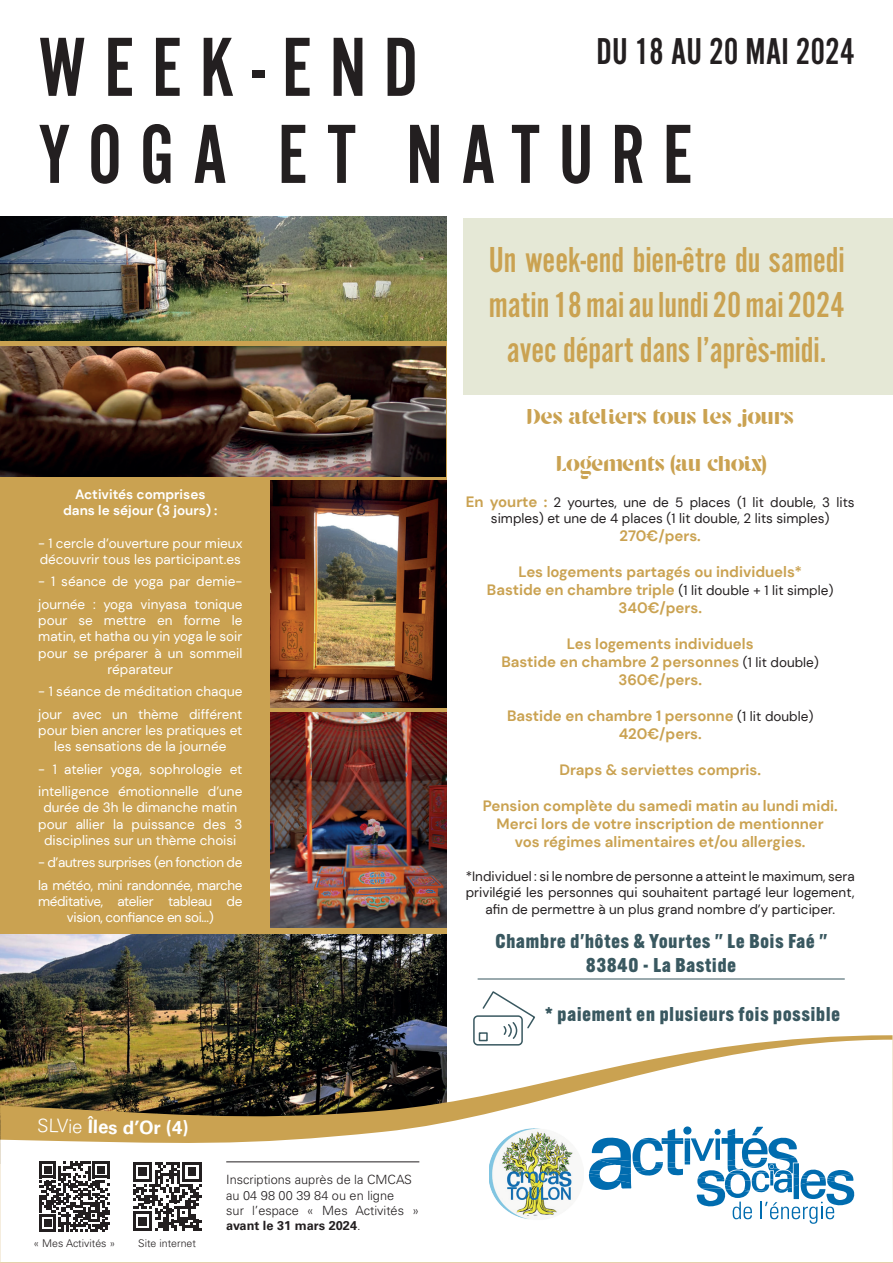
<style>
.page{position:relative;width:893px;height:1263px;background:#fff}
.page>*{position:absolute;margin:0;border:0;box-sizing:border-box;transform-origin:0 0}
.t1{font:87px/87px "Alternate Got No 2 D";letter-spacing:.2em;color:#231f20}
.t2{font:38.85px "Alternate Got No 2 D";color:#231f20}
.t3{font:37.5px/45px "Alternate Got No 2 D";color:#caa251;text-align:center}
.t4{font:800 19.5px/23.4px "Alternate Gothic ATF";letter-spacing:.05em;color:#395860;text-align:center}
.t5{font:700 18.6px "Univers LT Std";color:#fff}
.t6{font:700 15px/18px "DM Sans";color:#caa251;text-align:center}
.t7{font:13.5px/16.2px "DM Sans";color:#fff}
.t8{font:13.5px/16.2px "DM Sans";color:#231f20;text-align:center}
.t9{font:13.5px/22.5px "DM Sans";letter-spacing:-.03em;color:#fff}
.t10{font:700 13.5px/16.2px "DM Sans";color:#fff;text-align:center}
.t11{font:300 12.75px/15.3px "Univers LT Std";color:#231f20}
.t12{font:12px "Stanley";color:#caa251}
.t13{font:300 10.65px "Univers LT Std";color:#231f20}
.s1{font-weight:300}
.s2{font-weight:700}
.s3{font-weight:700;font-size:15px;color:#caa251}
.s4{font-weight:400;font-size:13.5px;color:#231f20}
</style>
<div class="page">
<div style="left:0;top:340px;width:447px;height:780px;background:#caa251"></div>
<img style="left:0;top:217px;width:447px;height:123px">
<img style="left:0;top:934px;width:446px;height:101px">
<div style="left:464px;top:218px;width:429px;height:176px;background:#e5e8d6"></div>
<img style="left:271px;top:481px;width:175px;height:226px">
<img style="left:0;top:1035px;width:893px;height:228px">
<svg style="left:0;top:1040px;width:893px;height:222px"></svg>
<svg style="left:589px;top:1127px;width:266px;height:97px"></svg>
<img style="left:490px;top:1128px;width:93px;height:116px">
<svg style="left:39px;top:1161px;width:71px;height:71px"></svg>
<hr style="left:226px;top:1161px;width:193px;height:1px;background:#231f20">
<svg style="left:133px;top:1162px;width:68px;height:68px"></svg>
<img style="left:271px;top:713px;width:176px;height:214px">
<img style="left:0;top:346px;width:446px;height:130px">
<hr style="left:478px;top:978px;width:367px;height:1px;background:#395860">
<svg style="left:472px;top:991px;width:64px;height:55px"></svg>
<h2 class="t2" style="left:597px;top:30px;width:260px">DU 18 AU 20 MAI 2024</h2>
<h1 class="t1" style="left:38px;top:26px;width:656px">WEEK-END<br>YOGA ET NATURE</h1>
<p class="t10" style="left:63px;top:486px;width:156px">Activités comprises dans le séjour (3 jours) :</p>
<p class="t7" style="left:38px;top:535px;width:206px">- 1 cercle d’ouverture pour mieux découvrir tous les participant.es</p>
<p class="t7" style="left:38px;top:570px;width:206px;line-height:22.5px">- 1 séance de yoga par demie&shy;journée : yoga vinyasa tonique</p>
<p class="t7" style="left:38px;top:612px;width:206px;text-align:center">pour se mettre en forme le matin, et hatha ou yin yoga le soir pour se préparer à un sommeil réparateur</p>
<p class="t7" style="left:38px;top:680px;width:206px;line-height:22.5px">- 1 séance de méditation chaque jour avec un thème différent</p>
<p class="t7" style="left:38px;top:722px;width:206px;text-align:center">pour bien ancrer les pratiques et les sensations de la journée</p>
<p class="t7" style="left:38px;top:758px;width:206px;line-height:22.5px">- 1 atelier yoga, sophrologie et intelligence émotionnelle d’une</p>
<p class="t7" style="left:38px;top:799px;width:206px;text-align:center">durée de 3h le dimanche matin pour allier la puissance des 3 disciplines sur un thème choisi</p>
<p class="t9" style="left:38px;top:851px;width:206px">- d’autres surprises (en fonction de la météo, mini randonnée, marche</p>
<p class="t9" style="left:38px;top:893px;width:206px;line-height:16.2px;text-align:center">méditative, atelier tableau de vision, confiance en soi…)</p>
<h3 class="t5" style="left:38px;top:1115px;width:125px;rotate:1deg"><span class="s1">SLVie</span> Îles d’Or</h3>
<h3 class="t5" style="left:166px;top:1117px;width:24px">(4)</h3>
<p class="t13" style="left:33px;top:1237px;width:84px">« Mes Activités »</p>
<p class="t13" style="left:138px;top:1237px;width:59px">Site internet</p>
<p class="t11" style="left:226px;top:1172px;width:195px">Inscriptions auprès de la CMCAS au 04 98 00 39 84 ou en ligne<br>sur l’espace « Mes Activités » <span class="s2">avant le 31 mars 2024</span>.</p>
<h3 class="t3" style="left:489px;top:238px;width:357px">Un week-end bien-être du samedi matin 18 mai au lundi 20 mai 2024 avec départ dans l’après-midi.</h3>
<p class="t12" style="left:527px;top:413px;width:269px">Des ateliers tous les jours</p>
<p class="t12" style="left:556px;top:459px;width:211px">Logements (au choix)</p>
<p class="t8" style="left:466px;top:494px;width:390px"><span class="s3">En yourte :</span> 2 yourtes, une de 5 places (1 lit double, 3 lits simples) et une de 4 places (1 lit double, 2 lits simples)</p>
<p class="t6" style="left:620px;top:527px;width:83px">270€/pers.</p>
<p class="t6" style="left:518px;top:563px;width:285px">Les logements partagés ou individuels*</p>
<p class="t8" style="left:487px;top:582px;width:348px"><span class="s3">Bastide en chambre triple</span> (1 lit double + 1 lit simple)</p>
<p class="t6" style="left:618px;top:599px;width:85px">340€/pers.</p>
<p class="t6" style="left:501px;top:635px;width:319px">Les logements individuels<br>Bastide en chambre 2 personnes <span class="s4">(1 lit double)<br></span>360€/pers.</p>
<p class="t6" style="left:507px;top:707px;width:308px">Bastide en chambre 1 personne <span class="s4">(1 lit double)<br></span>420€/pers.</p>
<p class="t6" style="left:559px;top:761px;width:203px">Draps &amp; serviettes compris.</p>
<p class="t6" style="left:483px;top:797px;width:357px">Pension complète du samedi matin au lundi midi.<br>Merci lors de votre inscription de mentionner vos régimes alimentaires et/ou allergies.</p>
<p class="t8" style="left:466px;top:868px;width:390px">*Individuel : si le nombre de personne a atteint le maximum, sera privilégié les personnes qui souhaitent partagé leur logement, afin de permettre à un plus grand nombre d’y participer.</p>
<h3 class="t4" style="left:495px;top:930px;width:333px">Chambre d'hôtes &amp; Yourtes " Le Bois Faé "<br>83840 - La Bastide</h3>
<h3 class="t4" style="left:545px;top:1003px;width:296px">* paiement en plusieurs fois possible</h3>
</div>
